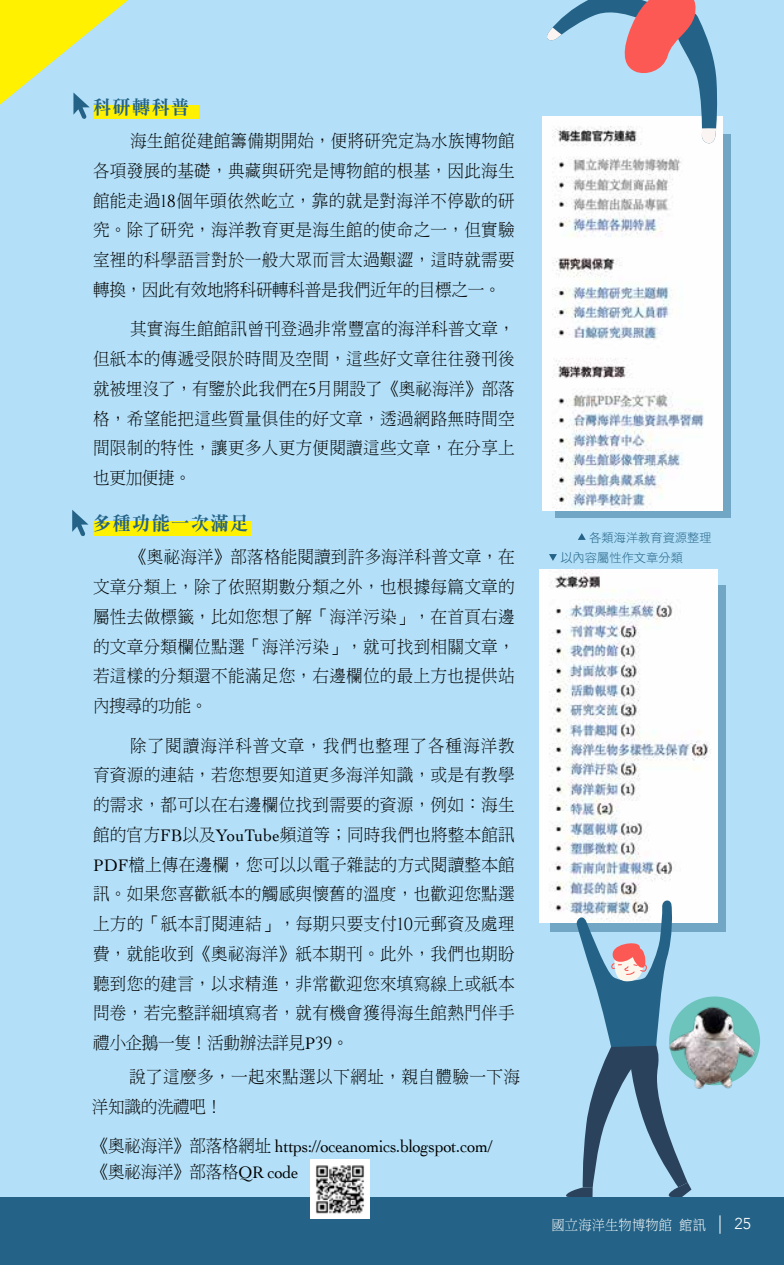
<style>
.page{position:relative;width:784px;height:1265px;background:#b3e0f8}
.page>*{position:absolute;margin:0;border:0;box-sizing:border-box;transform-origin:0 0}
.t1{font:19.25px "DF Ming Std W9";letter-spacing:.07em;color:#246387;scale:.95 1}
.t2{font:17.5px/29.8px "DF Ming Std W3";letter-spacing:.015em;color:#000;text-align:justify;scale:.95 1}
.t3{font:17.5px "Cochin";letter-spacing:-.02em;color:#000;scale:.95 1}
.t4{font:300 15.75px "Avenir";color:#fff}
.t5{font:14px "DF Ming Std W3";letter-spacing:.01em;color:#fff;scale:.95 1}
.t6{font:12.25px/20.3px "DF Hei Std W3";color:#246387}
.s1{font-family:"DF Hei Std W3"}
.s2{font-family:"Cinzel"}
.s3{font-family:"Cochin"}
.s4{font-family:"DF Ming Std W3"}
</style>
<div class="page">
<div style="left:555px;top:135px;width:175px;height:383px;background:linear-gradient(to right,#71a6c4,#71a6c4)"></div>
<div style="left:550px;top:585px;width:175px;height:346px;background:linear-gradient(to bottom,#71a6c4,#71a6c4)"></div>
<div style="left:94px;top:106px;width:104px;height:13px;background:#fff100"></div>
<div style="left:94px;top:522px;width:157px;height:14px;background:#fff100"></div>
<img style="left:540px;top:569px;width:177px;height:354px">
<img style="left:542px;top:117px;width:180px;height:393px">
<svg style="left:562px;top:898px;width:129px;height:299px"></svg>
<svg style="left:542px;top:0;width:175px;height:148px"></svg>
<svg style="left:72px;top:510px;width:17px;height:26px"></svg>
<svg style="left:0;top:0;width:128px;height:119px"></svg>
<div style="left:0;top:1197px;width:784px;height:68px;background:#246387"></div>
<svg style="left:578px;top:533px;width:8px;height:7px"></svg>
<svg style="left:549px;top:554px;width:8px;height:7px"></svg>
<img style="left:311px;top:1160px;width:59px;height:59px">
<img style="left:666px;top:966px;width:94px;height:128px">
<svg style="left:719px;top:1215px;width:1px;height:19px"></svg>
<p class="t1" style="left:93px;top:97px;width:103px">科研轉科普</p>
<p class="t2" style="left:93px;top:126px;width:445px;text-indent:37px">海生館從建館籌備期開始<span class="s1">，</span>便將研究定為水族博物館各項發展的基礎<span class="s1">，</span>典藏與研究是博物館的根基<span class="s1">，</span>因此海生館能走過<span class="s2">18</span>個年頭依然屹立<span class="s1">，</span>靠的就是對海洋不停歇的研究<span class="s1">。</span>除了研究<span class="s1">，</span>海洋教育更是海生館的使命之一<span class="s1">，</span>但實驗室裡的科學語言對於一般大眾而言太過艱澀<span class="s1">，</span>這時就需要轉換<span class="s1">，</span>因此有效地將科研轉科普是我們近年的目標之一<span class="s1">。</span></p>
<p class="t2" style="left:93px;top:314px;width:445px;text-indent:37px">其實海生館館訊曾刊登過非常豐富的海洋科普文章<span class="s1">，</span>但紙本的傳遞受限於時間及空間<span class="s1">，</span>這些好文章往往發刊後就被埋沒了<span class="s1">，</span>有鑒於此我們在<span class="s2">5</span>月開設了<span class="s1">《</span>奧祕海洋<span class="s1">》</span>部落格<span class="s1">，</span>希望能把這些質量俱佳的好文章<span class="s1">，</span>透過網路無時間空間限制的特性<span class="s1">，</span>讓更多人更方便閱讀這些文章<span class="s1">，</span>在分享上也更加便捷<span class="s1">。</span></p>
<p class="t1" style="left:93px;top:513px;width:165px">多種功能一次滿足</p>
<p class="t2" style="left:93px;top:542px;width:445px;text-indent:37px"><span class="s1">《</span>奧祕海洋<span class="s1">》</span>部落格能閱讀到許多海洋科普文章<span class="s1">，</span>在文章分類上<span class="s1">，</span>除了依照期數分類之外<span class="s1">，</span>也根據每篇文章的屬性去做標籤<span class="s1">，</span>比如您想了解<span class="s1">「</span>海洋污染<span class="s1">」，</span>在首頁右邊的文章分類欄位點選<span class="s1">「</span>海洋污染<span class="s1">」，</span>就可找到相關文章<span class="s1">，</span>若這樣的分類還不能滿足您<span class="s1">，</span>右邊欄位的最上方也提供站內搜尋的功能<span class="s1">。</span></p>
<p class="t2" style="left:93px;top:730px;width:445px;text-indent:37px">除了閱讀海洋科普文章<span class="s1">，</span>我們也整理了各種海洋教育資源的連結<span class="s1">，</span>若您想要知道更多海洋知識<span class="s1">，</span>或是有教學的需求<span class="s1">，</span>都可以在右邊欄位找到需要的資源<span class="s1">，</span>例如<span class="s1">：</span>海生館的官方<span class="s3">FB</span>以及<span class="s3">YouTube</span>頻道等<span class="s1">；</span>同時我們也將整本館訊<span class="s3">PDF</span>檔上傳在邊欄<span class="s1">，</span>您可以以電子雜誌的方式閱讀整本館訊<span class="s1">。</span>如果您喜歡紙本的觸感與懷舊的溫度<span class="s1">，</span>也歡迎您點選上方的<span class="s1">「</span>紙本訂閱連結<span class="s1">」，</span>每期只要支付<span class="s2">10</span>元郵資及處理費<span class="s1">，</span>就能收到<span class="s1">《</span>奧祕海洋<span class="s1">》</span>紙本期刊<span class="s1">。</span>此外<span class="s1">，</span>我們也期盼聽到您的建言<span class="s1">，</span>以求精進<span class="s1">，</span>非常歡迎您來填寫線上或紙本問卷<span class="s1">，</span>若完整詳細填寫者<span class="s1">，</span>就有機會獲得海生館熱門伴手禮小企鵝一隻<span class="s1">！</span>活動辦法詳見<span class="s3">P</span><span class="s2">39</span><span class="s1">。</span></p>
<p class="t2" style="left:92px;top:1061px;width:452px;text-indent:37px">說了這麼多<span class="s1">，</span>一起來點選以下網址<span class="s1">，</span>親自體驗一下海洋知識的洗禮吧<span class="s1">！</span></p>
<p class="t3" style="left:92px;top:1135px;width:423px"><span class="s1">《</span><span class="s4">奧祕海洋</span><span class="s1">》</span><span class="s4">部落格網址</span> https://oceanomics.blogspot.com/</p>
<p class="t2" style="left:92px;top:1156px;width:219px"><span class="s1">《</span>奧祕海洋<span class="s1">》</span>部落格<span class="s3">QR code</span></p>
<p class="t6" style="left:560px;top:527px;width:153px;text-indent:29px">各類海洋教育資源整理以內容屬性作文章分類</p>
<p class="t5" style="left:551px;top:1217px;width:164px">國立海洋生物博物館 <span class="s1">館訊</span></p>
<p class="t4" style="left:734px;top:1214px;width:18px">25</p>
</div>
